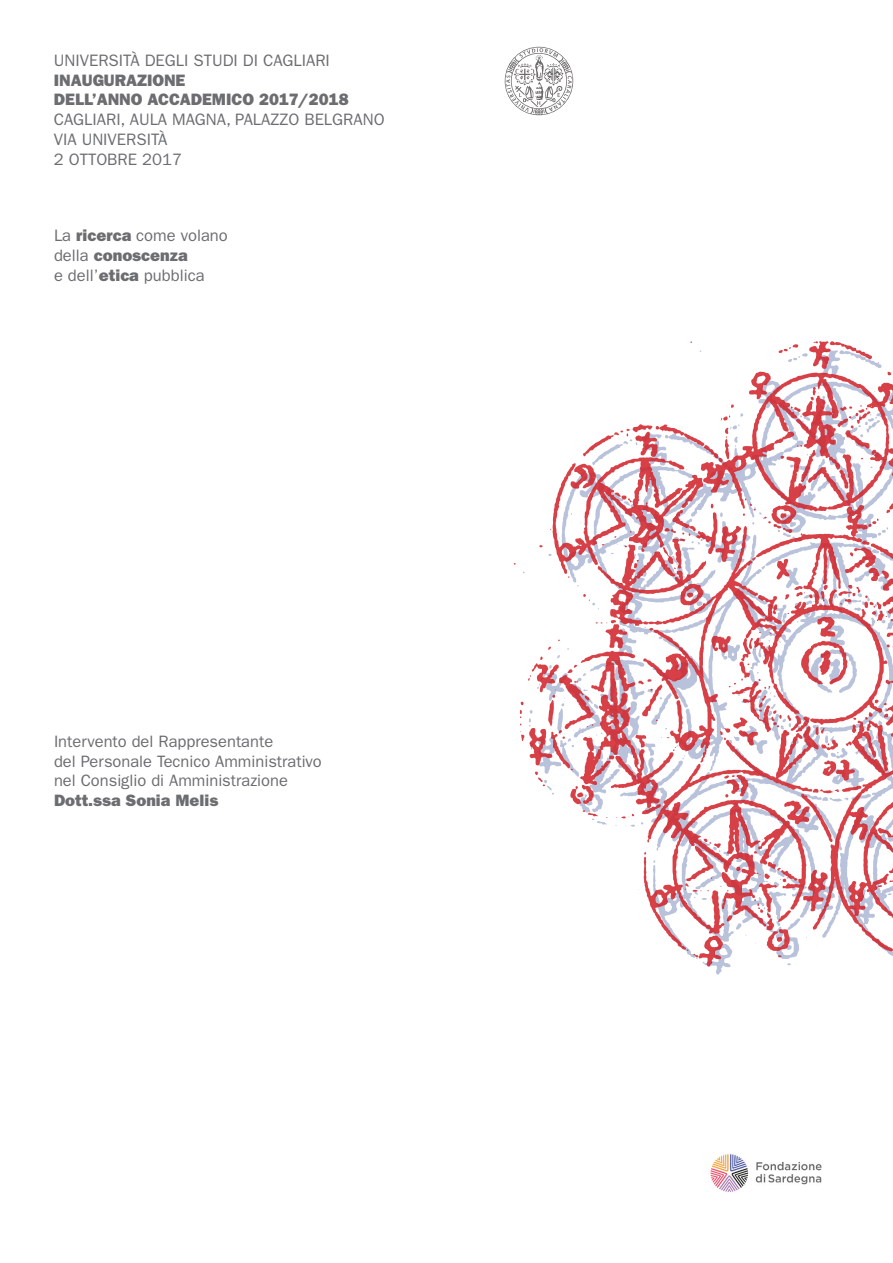
<style>
.page{position:relative;width:893px;height:1263px;background:#fff}
.page>*{position:absolute;margin:0;border:0;box-sizing:border-box;transform-origin:0 0}
.t1{font:16.65px/20px "ITC Franklin Gothic Std";color:#6c6d70}
.t2{font:16.65px/20px "ITC Franklin Gothic Std Hvy";color:#6c6d70}
.t3{font:16.5px/19.5px "ITC Franklin Gothic Std";color:#6c6d70}
.t4{font:16.5px "ITC Franklin Gothic Std Hvy";color:#6c6d70}
.s1{font-family:"ITC Franklin Gothic Std Hvy"}
.s2{font-family:"ITC Franklin Gothic Std"}
</style>
<div class="page">
<svg style="left:504px;top:46px;width:70px;height:70px"></svg>
<img style="left:513px;top:341px;width:380px;height:633px">
<img style="left:710px;top:1154px;width:112px;height:38px">
<p class="t1" style="left:54px;top:50px;width:278px">UNIVERSITÀ DEGLI STUDI DI CAGLIARI</p>
<p class="t2" style="left:54px;top:70px;width:296px">INAUGURAZIONE<br>DELL’ANNO ACCADEMICO 2017/2018</p>
<p class="t1" style="left:54px;top:110px;width:332px">CAGLIARI, AULA MAGNA, PALAZZO BELGRANO<br>VIA UNIVERSITÀ<br>2 OTTOBRE 2017</p>
<p class="t1" style="left:54px;top:226px;width:175px">La <span class="s1">ricerca</span> come volano</p>
<p class="t2" style="left:54px;top:245px;width:135px"><span class="s2">della</span> conoscenza</p>
<p class="t1" style="left:54px;top:266px;width:152px">e dell’<span class="s1">etica</span> pubblica</p>
<p class="t3" style="left:54px;top:732px;width:269px">Intervento del Rappresentante<br>del Personale Tecnico Amministrativo nel Consiglio di Amministrazione</p>
<p class="t4" style="left:54px;top:790px;width:166px">Dott.ssa Sonia Melis</p>
</div>
